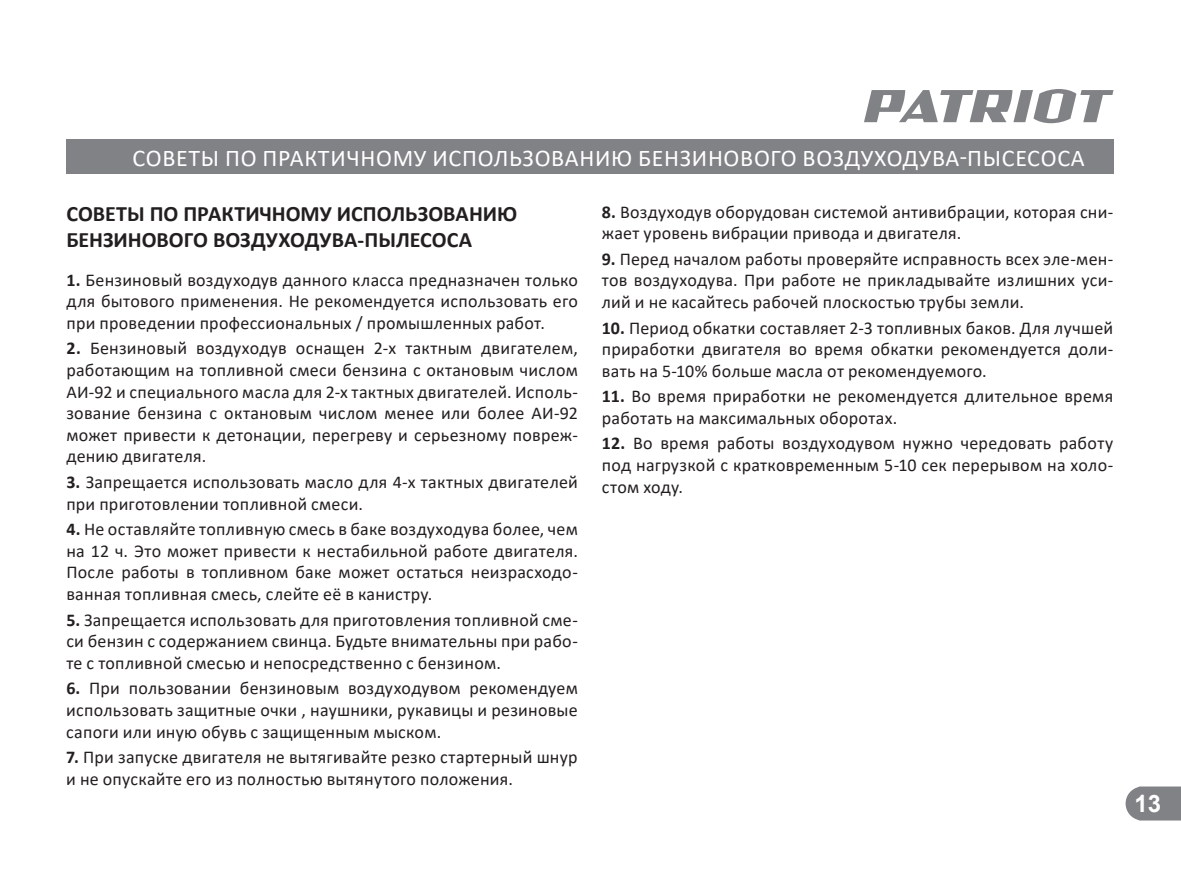
<style>
.page{position:relative;width:1181px;height:871px;background:#fff}
.page>*{position:absolute;margin:0;border:0;box-sizing:border-box;transform-origin:0 0}
.t1{font:24px "Calibri";letter-spacing:.03em;color:#fff}
.t2{font:700 24px "Arial";color:#fff}
.t3{font:700 22px/26.4px "Calibri";letter-spacing:-.005em;color:#231f20}
.t4{font:18px/21.6px "Calibri";letter-spacing:.015em;color:#231f20;text-align:justify}
.s1{font-weight:700}
</style>
<div class="page">
<svg style="left:1125px;top:786px;width:55px;height:34px;background:#8b8d8f"></svg>
<svg style="left:864px;top:89px;width:249px;height:34px"></svg>
<div style="left:66px;top:140px;width:1047px;height:34px;background:#808285"></div>
<h1 class="t1" style="left:132px;top:141px;width:953px">СОВЕТЫ ПО ПРАКТИЧНОМУ ИСПОЛЬЗОВАНИЮ БЕНЗИНОВОГО ВОЗДУХОДУВА-ПЫСЕСОСА</h1>
<p class="t3" style="left:66px;top:200px;width:452px">СОВЕТЫ ПО ПРАКТИЧНОМУ ИСПОЛЬЗОВАНИЮ<br>БЕНЗИНОВОГО ВОЗДУХОДУВА-ПЫЛЕСОСА</p>
<p class="t4" style="left:66px;top:268px;width:513px"><span class="s1">1.</span> Бензиновый воздуходув данного класса предназначен только для бытового применения. Не рекомендуется использовать его при проведении профессиональных / промышленных работ.</p>
<p class="t4" style="left:66px;top:337px;width:513px"><span class="s1">2.</span> Бензиновый воздуходув оснащен 2-х тактным двигателем, работающим на топливной смеси бензина с октановым числом АИ-92 и специального масла для 2-х тактных двигателей. Исполь&shy;зование бензина с октановым числом менее или более АИ-92 может привести к детонации, перегреву и серьезному повреж&shy;дению двигателя.</p>
<p class="t4" style="left:66px;top:471px;width:513px"><span class="s1">3.</span> Запрещается использовать масло для 4-х тактных двигателей при приготовлении топливной смеси.</p>
<p class="t4" style="left:66px;top:518px;width:513px"><span class="s1">4.</span> Не оставляйте топливную смесь в баке воздуходува более, чем на 12 ч. Это может привести к нестабильной работе двигателя.<br>После работы в топливном баке может остаться неизрасходо&shy;ванная топливная смесь, слейте её в канистру.</p>
<p class="t4" style="left:66px;top:608px;width:513px"><span class="s1">5.</span> Запрещается использовать для приготовления топливной сме&shy;си бензин с содержанием свинца. Будьте внимательны при рабо&shy;те с топливной смесью и непосредственно с бензином.</p>
<p class="t4" style="left:66px;top:677px;width:513px"><span class="s1">6.</span> При пользовании бензиновым воздуходувом рекомендуем использовать защитные очки , наушники, рукавицы и резиновые сапоги или иную обувь с защищенным мыском.</p>
<p class="t4" style="left:66px;top:746px;width:513px"><span class="s1">7.</span> При запуске двигателя не вытягивайте резко стартерный шнур и не опускайте его из полностью вытянутого положения.</p>
<p class="t4" style="left:601px;top:200px;width:513px"><span class="s1">8.</span> Воздуходув оборудован системой антивибрации, которая сни&shy;жает уровень вибрации привода и двигателя.</p>
<p class="t4" style="left:602px;top:247px;width:513px"><span class="s1">9.</span> Перед началом работы проверяйте исправность всех эле-мен&shy;тов воздуходува. При работе не прикладывайте излишних уси&shy;лий и не касайтесь рабочей плоскостью трубы земли.</p>
<p class="t4" style="left:602px;top:316px;width:513px"><span class="s1">10.</span> Период обкатки составляет 2-3 топливных баков. Для лучшей приработки двигателя во время обкатки рекомендуется доли&shy;вать на 5-10% больше масла от рекомендуемого.</p>
<p class="t4" style="left:602px;top:385px;width:513px"><span class="s1">11.</span> Во время приработки не рекомендуется длительное время работать на максимальных оборотах.</p>
<p class="t4" style="left:601px;top:432px;width:513px"><span class="s1">12.</span> Во время работы воздуходувом нужно чередовать работу под нагрузкой с кратковременным 5-10 сек перерывом на холо&shy;стом ходу.</p>
<h1 class="t2" style="left:1134px;top:787px;width:28px">13</h1>
</div>
